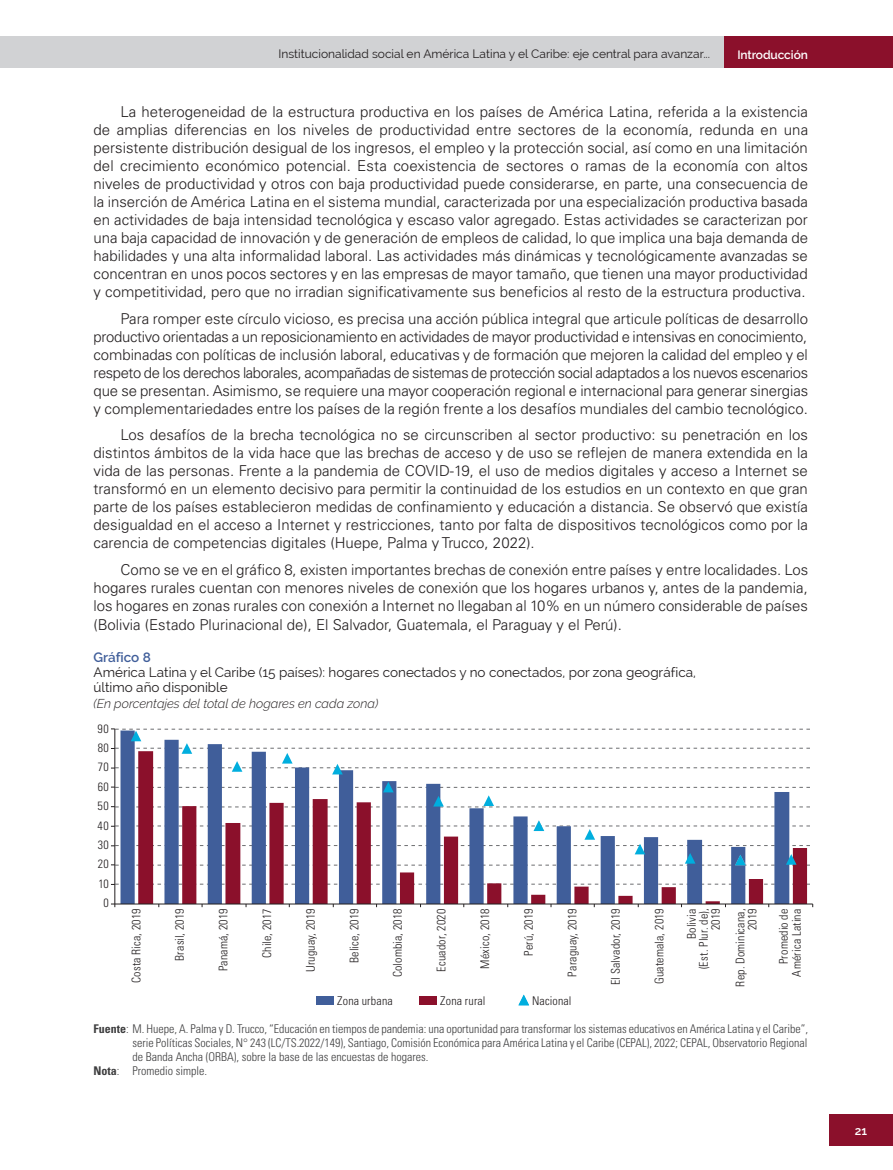
<style>
.page{position:relative;width:893px;height:1170px;background:#fff}
.page>*{position:absolute;margin:0;border:0;box-sizing:border-box;transform-origin:0 0}
._06_texto{font:300 15px/18px "Univers LT Std";color:#231f20;text-align:justify}
._06_texto_despuesfuente{font:300 15px/18px "Univers LT Std";color:#231f20;text-align:justify}
._07_titulo_grafico{font:13.5px/15px "Raleway";color:#231f20}
._07_unidad_medida{font:italic 300 12.75px "Raleway";color:#231f20}
._08_fuente{font:300 condensed 12px/14.2px "Univers LT Std";color:#3e3e3f;text-align:justify}
.t1{font:300 condensed 12px/12px "Univers LT Std";letter-spacing:.015em;color:#231f20;text-align:right}
.t2{font:12px "Raleway";color:#231f20}
._08_fuente_-_Copia{font:300 condensed 12px "Univers LT Std";color:#3e3e3f}
.t3{font:600 12px "Raleway";letter-spacing:-.01em;color:#fff}
.s1{font-weight:600;color:#405e9a}
.s2{font-weight:700}
</style>
<div class="page">
<div style="left:724px;top:36px;width:169px;height:32px;background:#8b102b"></div>
<div style="left:0;top:36px;width:724px;height:32px;background:#d1d2d4"></div>
<div style="left:829px;top:1114px;width:64px;height:32px;background:#8b102b"></div>
<svg style="left:138px;top:774px;width:669px;height:129px"></svg>
<hr style="left:114px;top:728px;width:1px;height:175px;background:#231f20">
<svg style="left:111px;top:883px;width:699px;height:2px"></svg>
<hr style="left:115px;top:903px;width:698px;height:1px;background:#231f20">
<svg style="left:111px;top:728px;width:699px;height:46px"></svg>
<svg style="left:111px;top:781px;width:699px;height:26px"></svg>
<svg style="left:111px;top:820px;width:699px;height:45px"></svg>
<div style="left:317px;top:996px;width:17px;height:8px;background:#405e9a"></div>
<div style="left:420px;top:996px;width:17px;height:8px;background:#8b102b"></div>
<svg style="left:518px;top:994px;width:11px;height:11px"></svg>
<p class="t2" style="left:278px;top:46px;width:433px">Institucionalidad social en América Latina y el Caribe: eje central para avanzar...</p>
<p class="t3" style="left:737px;top:47px;width:72px">Introducción</p>
<p class="_06_texto_despuesfuente" style="left:94px;top:103px;width:716px;text-indent:27px">La heterogeneidad de la estructura productiva en los países de América Latina, referida a la existencia de amplias diferencias en los niveles de productividad entre sectores de la economía, redunda en una persistente distribución desigual de los ingresos, el empleo y la protección social, así como en una limitación del crecimiento económico potencial. Esta coexistencia de sectores o ramas de la economía con altos niveles de productividad y otros con baja productividad puede considerarse, en parte, una consecuencia de la inserción de América Latina en el sistema mundial, caracterizada por una especialización productiva basada en actividades de baja intensidad tecnológica y escaso valor agregado. Estas actividades se caracterizan por una baja capacidad de innovación y de generación de empleos de calidad, lo que implica una baja demanda de habilidades y una alta informalidad laboral. Las actividades más dinámicas y tecnológicamente avanzadas se concentran en unos pocos sectores y en las empresas de mayor tamaño, que tienen una mayor productividad y competitividad, pero que no irradian significativamente sus beneficios al resto de la estructura productiva.</p>
<p class="_06_texto" style="left:94px;top:309px;width:716px;text-indent:27px">Para romper este círculo vicioso, es precisa una acción pública integral que articule políticas de desarrollo productivo orientadas a un reposicionamiento en actividades de mayor productividad e intensivas en conocimiento, combinadas con políticas de inclusión laboral, educativas y de formación que mejoren la calidad del empleo y el respeto de los derechos laborales, acompañadas de sistemas de protección social adaptados a los nuevos escenarios que se presentan. Asimismo, se requiere una mayor cooperación regional e internacional para generar sinergias y complementariedades entre los países de la región frente a los desafíos mundiales del cambio tecnológico.</p>
<p class="_06_texto" style="left:94px;top:426px;width:716px;text-indent:27px">Los desafíos de la brecha tecnológica no se circunscriben al sector productivo: su penetración en los distintos ámbitos de la vida hace que las brechas de acceso y de uso se reflejen de manera extendida en la vida de las personas. Frente a la pandemia de COVID-19, el uso de medios digitales y acceso a Internet se transformó en un elemento decisivo para permitir la continuidad de los estudios en un contexto en que gran parte de los países establecieron medidas de confinamiento y educación a distancia. Se observó que existía desigualdad en el acceso a Internet y restricciones, tanto por falta de dispositivos tecnológicos como por la carencia de competencias digitales (Huepe, Palma y Trucco, 2022).</p>
<p class="_06_texto" style="left:94px;top:560px;width:716px;text-indent:27px">Como se ve en el gráfico 8, existen importantes brechas de conexión entre países y entre localidades. Los hogares rurales cuentan con menores niveles de conexión que los hogares urbanos y, antes de la pandemia, los hogares en zonas rurales con conexión a Internet no llegaban al 10% en un número considerable de países (Bolivia (Estado Plurinacional de), El Salvador, Guatemala, el Paraguay y el Perú).</p>
<p class="_07_titulo_grafico" style="left:94px;top:649px;width:604px"><span class="s1">Gráfico 8<br></span>América Latina y el Caribe (15 países): hogares conectados y no conectados, por zona geográfica, último año disponible</p>
<p class="_07_unidad_medida" style="left:94px;top:695px;width:286px">(En porcentajes del total de hogares en cada zona)</p>
<p class="t1" style="left:98px;top:722px;width:13px">90</p>
<p class="t1" style="left:98px;top:741px;width:13px">80</p>
<p class="t1" style="left:98px;top:760px;width:12px">70</p>
<p class="t1" style="left:98px;top:780px;width:13px">60</p>
<p class="t1" style="left:98px;top:800px;width:13px">50</p>
<p class="t1" style="left:98px;top:819px;width:13px">40</p>
<p class="t1" style="left:98px;top:838px;width:13px">30</p>
<p class="t1" style="left:98px;top:858px;width:13px">20</p>
<p class="t1" style="left:98px;top:877px;width:12px">10</p>
<p class="t1" style="left:103px;top:896px;width:7px">0</p>
<p class="t1" style="left:130px;top:983px;width:76px;rotate:-90deg">Costa Rica, 2019</p>
<p class="t1" style="left:174px;top:960px;width:54px;rotate:-90deg">Brasil, 2019</p>
<p class="t1" style="left:217px;top:971px;width:64px;rotate:-90deg">Panamá, 2019</p>
<p class="t1" style="left:261px;top:957px;width:51px;rotate:-90deg">Chile, 2017</p>
<p class="t1" style="left:305px;top:972px;width:65px;rotate:-90deg">Uruguay, 2019</p>
<p class="t1" style="left:348px;top:962px;width:56px;rotate:-90deg">Belice, 2019</p>
<p class="t1" style="left:392px;top:977px;width:70px;rotate:-90deg">Colombia, 2018</p>
<p class="t1" style="left:435px;top:971px;width:65px;rotate:-90deg">Ecuador, 2020</p>
<p class="t1" style="left:479px;top:968px;width:61px;rotate:-90deg">México, 2018</p>
<p class="t1" style="left:522px;top:955px;width:48px;rotate:-90deg">Perú, 2019</p>
<p class="t1" style="left:566px;top:976px;width:69px;rotate:-90deg">Paraguay, 2019</p>
<p class="t1" style="left:610px;top:985px;width:78px;rotate:-90deg">El Salvador, 2019</p>
<p class="t1" style="left:653px;top:984px;width:77px;rotate:-90deg">Guatemala, 2019</p>
<p class="t1" style="left:686px;top:969px;width:62px;rotate:-90deg">Bolivia<br>(Est. Plur. de),<br>2019</p>
<p class="t1" style="left:734px;top:986px;width:79px;rotate:-90deg">Rep. Dominicana,<br>2019</p>
<p class="t1" style="left:777px;top:976px;width:69px;line-height:12.8px;rotate:-90deg">Promedio de<br>América Latina</p>
<p class="t1" style="left:337px;top:994px;width:57px">Zona urbana</p>
<p class="t1" style="left:440px;top:994px;width:47px">Zona rural</p>
<p class="t1" style="left:532px;top:994px;width:41px">Nacional</p>
<p class="_08_fuente" style="left:133px;top:1021px;width:677px;text-indent:-39px"><span class="s2">Fuente</span>: M. Huepe, A. Palma y D. Trucco, “Educación en tiempos de pandemia: una oportunidad para transformar los sistemas educativos en América Latina y el Caribe”, serie Políticas Sociales, N° 243 (LC/TS.2022/149), Santiago, Comisión Económica para América Latina y el Caribe (CEPAL), 2022; CEPAL, Observatorio Regional de Banda Ancha (ORBA), sobre la base de las encuestas de hogares.</p>
<p class="_08_fuente_-_Copia" style="left:94px;top:1063px;width:115px"><span class="s2">Nota</span>: Promedio simple.</p>
<p class="t3" style="left:855px;top:1123px;width:14px">21</p>
</div>
